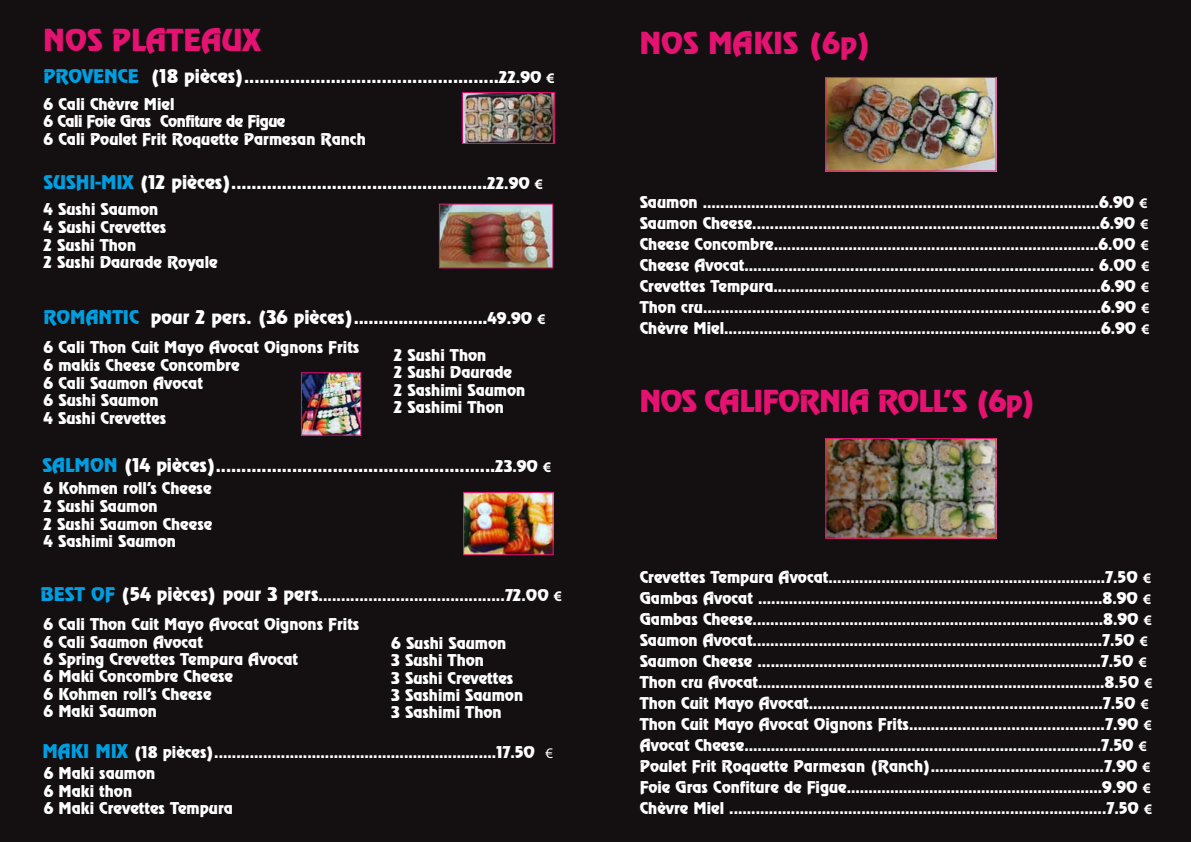
<style>
.page{position:relative;width:1191px;height:842px;background:#140f11}
.page>*{position:absolute;margin:0;border:0;box-sizing:border-box;transform-origin:0 0}
.t1{font:27.3px "Revue";color:#e41270}
.t2{font:27.3px "Revue";letter-spacing:-.03em;color:#e41270}
.t3{font:17.1px "Revue";color:#fff}
.t4{font:14.7px/17.6px "Revue";color:#fff}
.s1{color:#009ee0}
.s2{font-size:14.7px}
.s3{font-family:"Myriad Pro";font-weight:700;font-size:14.7px}
.s4{font-size:17.1px;color:#009ee0}
.s5{font-size:17.1px}
.s6{font-family:"Myriad Pro";font-weight:700}
.s7{font-family:"Myriad Pro"}
</style>
<div class="page">
<img style="left:464px;top:94px;width:89px;height:48px">
<div style="left:462px;top:92px;width:93px;height:52px;border:1px solid #e41270"></div>
<img style="left:465px;top:494px;width:86px;height:59px">
<div style="left:463px;top:492px;width:90px;height:63px;border:1px solid #e41270"></div>
<img style="left:303px;top:374px;width:56px;height:60px">
<div style="left:301px;top:372px;width:60px;height:64px;border:1px solid #e41270"></div>
<img style="left:827px;top:79px;width:167px;height:90px">
<div style="left:825px;top:77px;width:171px;height:94px;border:1px solid #e41270"></div>
<img style="left:827px;top:440px;width:167px;height:97px">
<div style="left:825px;top:438px;width:171px;height:101px;border:1px solid #e41270"></div>
<img style="left:441px;top:206px;width:110px;height:60px">
<div style="left:439px;top:204px;width:114px;height:64px;border:1px solid #e41270"></div>
<h1 class="t1" style="left:43px;top:22px;width:218px">NOS PLATEAUX</h1>
<p class="t3" style="left:44px;top:65px;width:512px"><span class="s1">PROVENCE</span> (18 pièces)..................................................<span class="s2">22.90</span> <span class="s3">€</span></p>
<p class="t4" style="left:44px;top:95px;width:324px">6 Cali Chèvre Miel<br>6 Cali Foie Gras Confiture de Figue<br>6 Cali Poulet Frit Roquette Parmesan Ranch</p>
<p class="t3" style="left:44px;top:171px;width:501px"><span class="s1">SUSHI-MIX</span> (12 pièces)...................................................<span class="s2">22.90</span> <span class="s3">€</span></p>
<p class="t4" style="left:44px;top:200px;width:175px">4 Sushi Saumon<br>4 Sushi Crevettes<br>2 Sushi Thon<br>2 Sushi Daurade Royale</p>
<p class="t3" style="left:44px;top:306px;width:503px"><span class="s1">ROMANTIC</span> pour 2 pers. (36 pièces)...........................<span class="s2">49.90</span> <span class="s3">€</span></p>
<p class="t4" style="left:44px;top:338px;width:317px">6 Cali Thon Cuit Mayo Avocat Oignons Frits<br>6 makis Cheese Concombre<br>6 Cali Saumon Avocat<br>6 Sushi Saumon<br>4 Sushi Crevettes</p>
<p class="t4" style="left:394px;top:346px;width:133px">2 Sushi Thon<br>2 Sushi Daurade<br>2 Sashimi Saumon<br>2 Sashimi Thon</p>
<p class="t3" style="left:43px;top:454px;width:510px"><span class="s1">SALMON</span> (14 pièces).......................................................<span class="s2">23.90</span> <span class="s3">€</span></p>
<p class="t4" style="left:44px;top:479px;width:170px">6 Kohmen roll’s Cheese<br>2 Sushi Saumon<br>2 Sushi Saumon Cheese<br>4 Sashimi Saumon</p>
<p class="t4" style="left:41px;top:586px;width:523px"><span class="s4">BEST OF</span> <span class="s5">(54 pièces) pour 3 pers</span>.........................................72.00 <span class="s6">€</span></p>
<p class="t4" style="left:44px;top:616px;width:317px;line-height:17.3px">6 Cali Thon Cuit Mayo Avocat Oignons Frits<br>6 Cali Saumon Avocat<br>6 Spring Crevettes Tempura Avocat<br>6 Maki Concombre Cheese<br>6 Kohmen roll’s Cheese<br>6 Maki Saumon</p>
<p class="t4" style="left:391px;top:634px;width:133px;line-height:17.3px">6 Sushi Saumon<br>3 Sushi Thon<br>3 Sushi Crevettes<br>3 Sashimi Saumon<br>3 Sashimi Thon</p>
<p class="t4" style="left:43px;top:743px;width:512px"><span class="s4">MAKI MIX</span> (18 pièces)................................................................17.50 <span class="s7">€</span></p>
<p class="t4" style="left:44px;top:764px;width:198px">6 Maki saumon<br>6 Maki thon<br>6 Maki Crevettes Tempura"</p>
<h1 class="t1" style="left:639px;top:25px;width:233px">NOS MAKIS (6p)</h1>
<p class="t4" style="left:640px;top:192px;width:511px;line-height:21px">Saumon ..........................................................................................6.90 <span class="s6">€ </span>Saumon Cheese...............................................................................6.90 <span class="s6">€ </span>Cheese Concombre..........................................................................6.00 <span class="s6">€ </span>Cheese Avocat............................................................................... 6.00 <span class="s6">€ </span>Crevettes Tempura..........................................................................6.90 <span class="s6">€ </span>Thon cru.........................................................................................6.90 <span class="s6">€ </span>Chèvre Miel......................................................................................6.90 <span class="s6">€</span></p>
<h1 class="t2" style="left:639px;top:382px;width:398px">NOS CALIFORNIA ROLL’S (6p)</h1>
<p class="t4" style="left:639px;top:566px;width:514px;line-height:21px">Crevettes Tempura Avocat...............................................................7.50 <span class="s6">€ </span>Gambas Avocat ..............................................................................8.90 <span class="s6">€ </span>Gambas Cheese................................................................................8.90 <span class="s6">€ </span>Saumon Avocat...............................................................................7.50 <span class="s6">€ </span>Saumon Cheese ..............................................................................7.50 <span class="s6">€ </span>Thon cru Avocat...............................................................................8.50 <span class="s6">€ </span>Thon Cuit Mayo Avocat..................................................................7.50 <span class="s6">€ </span>Thon Cuit Mayo Avocat Oignons Frits............................................7.90 <span class="s6">€ </span>Avocat Cheese.................................................................................7.50 <span class="s6">€ </span>Poulet Frit Roquette Parmesan (Ranch).......................................7.90 <span class="s6">€ </span>Foie Gras Confiture de Figue...........................................................9.90 <span class="s6">€ </span>Chèvre Miel ......................................................................................7.50 <span class="s6">€</span></p>
</div>
